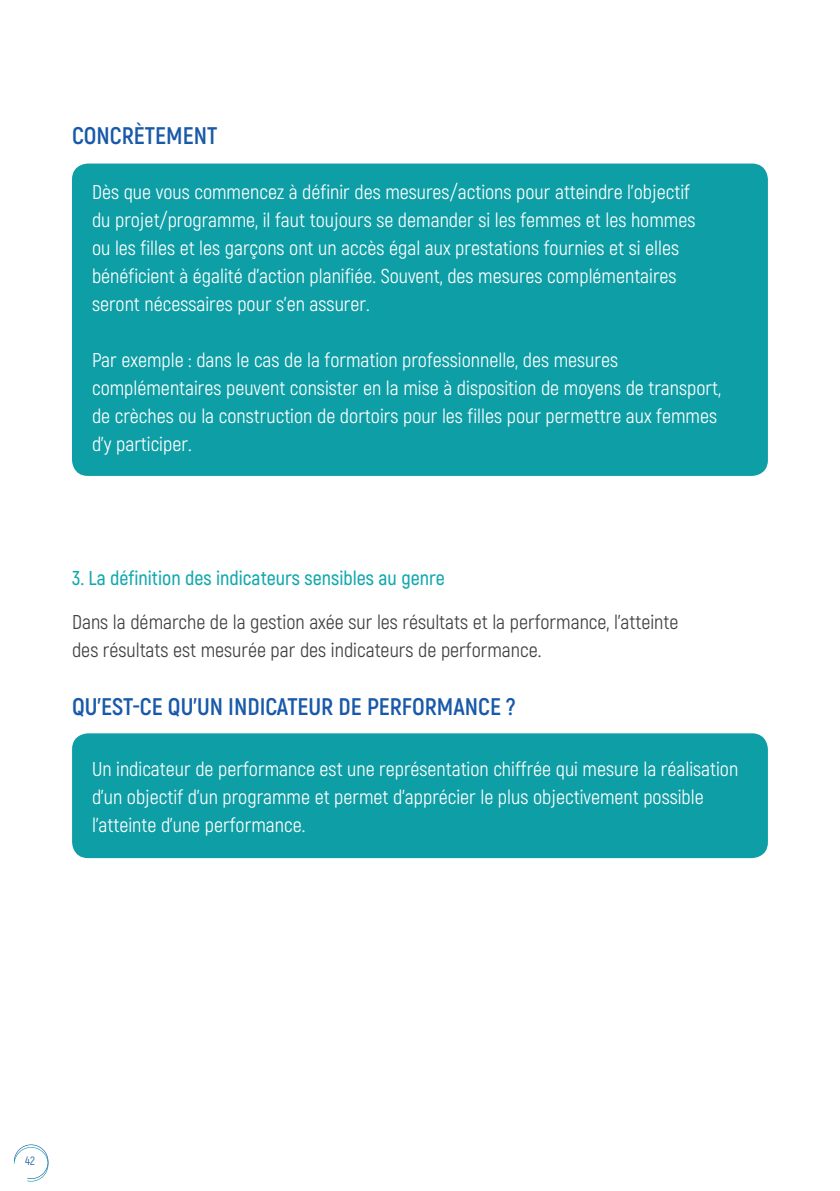
<style>
.page{position:relative;width:840px;height:1191px;background:#fff}
.page>*{position:absolute;margin:0;border:0;box-sizing:border-box;transform-origin:0 0}
.t1{font:700 24px "Akrobat";color:#1859a9}
.t2{font:20px/28px "Akrobat";color:#fff}
.t3{font:20px/28px "Akrobat";color:#414042}
.t4{font:600 20px "Akrobat";color:#12a8ad}
.t5{font:12px "Akrobat";color:#1859a9}
</style>
<div class="page">
<svg style="left:14px;top:1144px;width:34px;height:37px"></svg>
<div style="left:72px;top:163px;width:695px;height:313px;background:#0e9ea5;border-radius:16px"></div>
<div style="left:72px;top:733px;width:695px;height:125px;background:#0e9ea5;border-radius:16px"></div>
<p class="t1" style="left:72px;top:121px;width:147px">CONCRÈTEMENT</p>
<p class="t2" style="left:92px;top:178px;width:604px">Dès que vous commencez à définir des mesures/actions pour atteindre l’objectif du projet/programme, il faut toujours se demander si les femmes et les hommes ou les filles et les garçons ont un accès égal aux prestations fournies et si elles bénéficient à égalité d’action planifiée. Souvent, des mesures complémentaires seront nécessaires pour s’en assurer.</p>
<p class="t2" style="left:92px;top:346px;width:630px">Par exemple : dans le cas de la formation professionnelle, des mesures complémentaires peuvent consister en la mise à disposition de moyens de transport, de crèches ou la construction de dortoirs pour les filles pour permettre aux femmes d’y participer.</p>
<p class="t4" style="left:72px;top:565px;width:374px">3. La définition des indicateurs sensibles au genre</p>
<p class="t3" style="left:72px;top:608px;width:607px">Dans la démarche de la gestion axée sur les résultats et la performance, l’atteinte des résultats est mesurée par des indicateurs de performance.</p>
<p class="t1" style="left:72px;top:691px;width:445px">QU’EST-CE QU’UN INDICATEUR DE PERFORMANCE ?</p>
<p class="t2" style="left:92px;top:754px;width:647px">Un indicateur de performance est une représentation chiffrée qui mesure la réalisation d’un objectif d’un programme et permet d’apprécier le plus objectivement possible l’atteinte d’une performance.</p>
<p class="t5" style="left:25px;top:1154px;width:11px">42</p>
</div>
